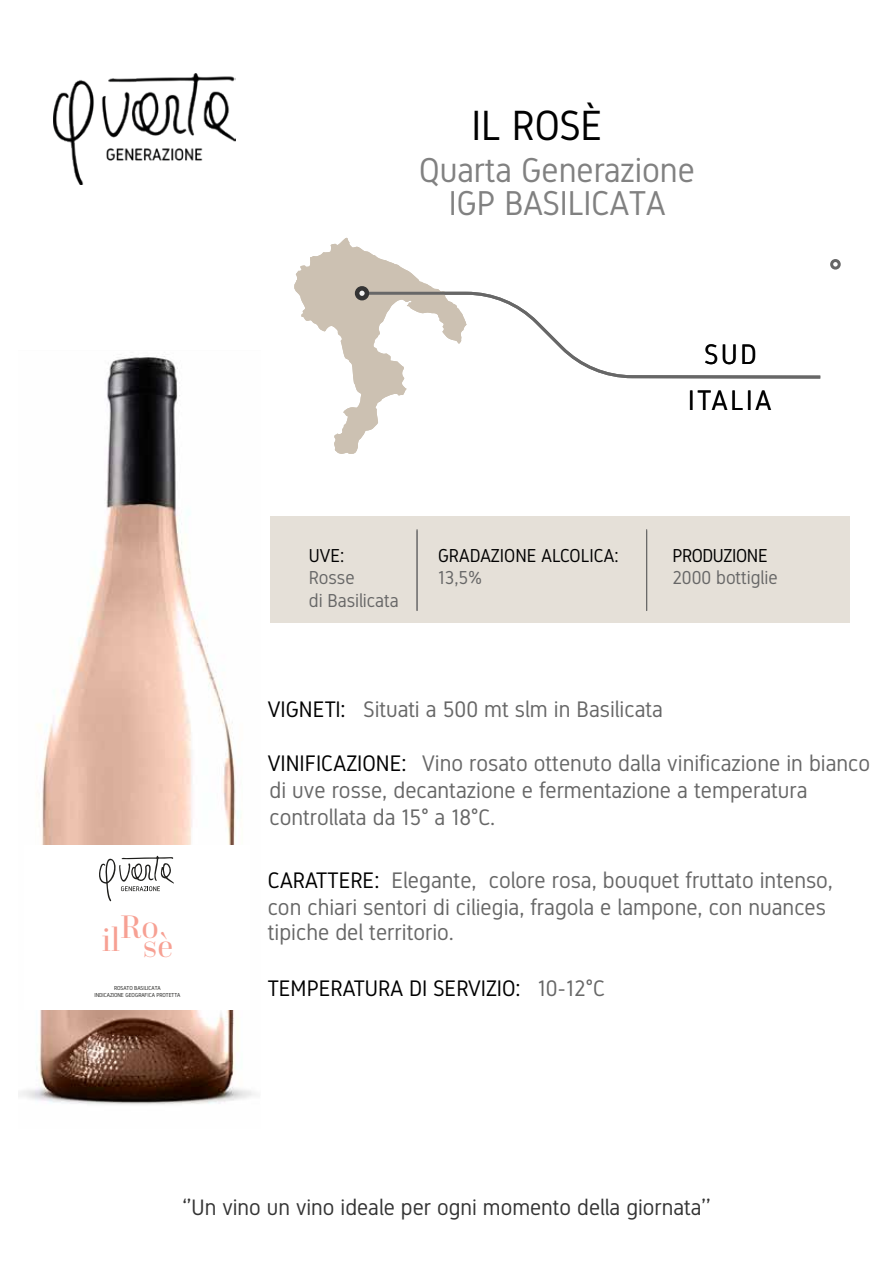
<style>
.page{position:relative;width:893px;height:1263px;background:#fff}
.page>*{position:absolute;margin:0;border:0;box-sizing:border-box;transform-origin:0 0}
.t1{font:42.3px "Gidole";color:#010101}
.t2{font:34.5px/33px "Gidole";color:#818181;text-align:center}
.t3{font:34.05px "Questa Grande";color:#f7a093}
.t4{font:28.2px/46.5px "Gidole";letter-spacing:.1em;color:#010101;text-align:center}
.t5{font:22.5px/27px "Gidole";color:#676767}
.t6{font:22.5px "Gidole";color:#010101}
.t7{font:22.35px "Gidole";color:#343434}
.t8{font:18.75px/22.5px "Gidole";letter-spacing:-.005em;color:#676767}
.t9{font:18.75px "Gidole";color:#010101}
.t10{font:18.75px "Gidole";letter-spacing:-.02em;color:#010101}
.t11{font:5.85px/6.9px "Gidole";letter-spacing:-.01em;color:#1d1d1b;text-align:center}
.s1{color:#010101}
.s2{color:#676767}
</style>
<div class="page">
<div style="left:270px;top:516px;width:580px;height:107px;background:#e5e0d8"></div>
<hr style="left:417px;top:529px;width:1px;height:82px;background:#676767">
<hr style="left:646px;top:529px;width:1px;height:82px;background:#676767">
<img style="left:53px;top:74px;width:183px;height:110px">
<svg style="left:294px;top:238px;width:527px;height:216px"></svg>
<div style="left:357px;top:288px;width:10px;height:10px;background:#f2f2f2;border-radius:50%"></div>
<div style="left:355px;top:286px;width:14px;height:14px;border:4px solid #343434;border-radius:50%"></div>
<div style="left:830px;top:259px;width:11px;height:11px;border:3px solid #676767;border-radius:50%"></div>
<img style="left:19px;top:356px;width:237px;height:749px">
<div style="left:24px;top:846px;width:226px;height:164px;background:#fff"></div>
<svg style="left:99px;top:856px;width:75px;height:45px"></svg>
<h1 class="t1" style="left:471px;top:102px;width:133px">IL ROSÈ</h1>
<h2 class="t2" style="left:419px;top:153px;width:277px">Quarta Generazione<br>IGP BASILICATA</h2>
<p class="t9" style="left:309px;top:545px;width:37px">UVE:</p>
<p class="t8" style="left:309px;top:567px;width:91px">Rosse<br>di Basilicata</p>
<p class="t9" style="left:438px;top:545px;width:182px">GRADAZIONE ALCOLICA:</p>
<p class="t8" style="left:438px;top:567px;width:45px">13,5%</p>
<p class="t4" style="left:688px;top:331px;width:85px">SUD<br>ITALIA</p>
<p class="t10" style="left:672px;top:545px;width:97px">PRODUZIONE</p>
<p class="t8" style="left:672px;top:567px;width:107px">2000 bottiglie</p>
<h3 class="t3" style="left:120px;top:907px;width:40px">Ro</h3>
<h3 class="t3" style="left:102px;top:922px;width:73px">il sè</h3>
<p class="t11" style="left:94px;top:985px;width:87px">ROSATO BASILICATA<br>INDICAZIONE GEOGRAFICA PROTETTA</p>
<p class="t5" style="left:268px;top:695px;width:397px"><span class="s1">VIGNETI:</span> Situati a 500 mt slm in Basilicata</p>
<p class="t5" style="left:268px;top:749px;width:604px"><span class="s1">VINIFICAZIONE:</span> Vino rosato ottenuto dalla vinificazione in bianco di uve rosse, decantazione e fermentazione a temperatura controllata da 15° a 18°C.</p>
<p class="t5" style="left:268px;top:867px;width:567px;line-height:26.2px"><span class="s1">CARATTERE:</span> Elegante, colore rosa, bouquet fruttato intenso, con chiari sentori di ciliegia, fragola e lampone, con nuances tipiche del territorio.</p>
<p class="t6" style="left:268px;top:975px;width:339px">TEMPERATURA DI SERVIZIO: <span class="s2">10-12°C</span></p>
<p class="t7" style="left:182px;top:1194px;width:530px">‘’Un vino un vino ideale per ogni momento della giornata’’</p>
</div>
